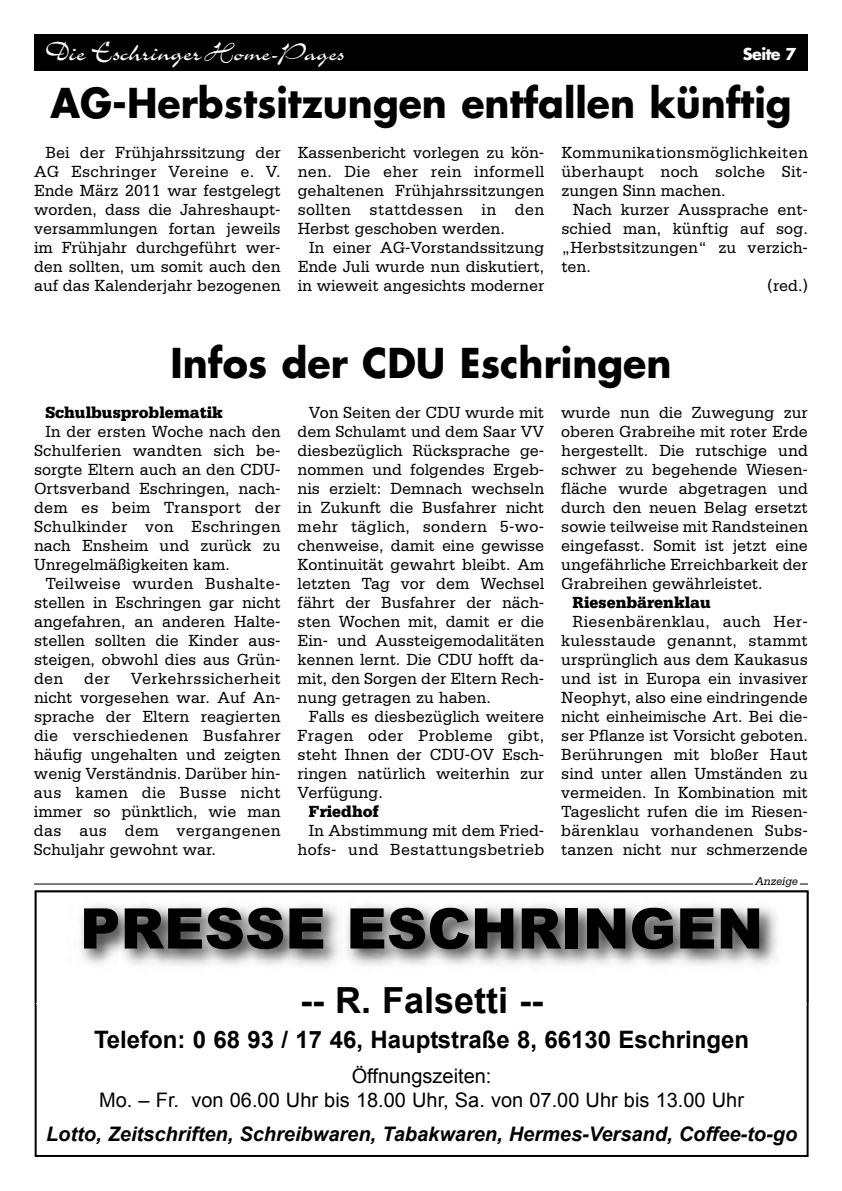
<style>
.page{position:relative;width:842px;height:1191px;background:#fff}
.page>*{position:absolute;margin:0;border:0;box-sizing:border-box;transform-origin:0 0}
.t1{font:900 56px "Arial";color:#000}
.t2{font:700 40px "Futura LT";color:#000;scale:.95 1}
.t3{font:700 36px "Arial";color:#000}
.t4{font:30px "Charme LT";letter-spacing:-.02em;color:#fff}
.t5{font:700 24px "Arial";color:#000}
.t6{font:italic 700 20px "Arial";color:#000}
.t7{font:20px/24px "Arial";color:#000;text-align:center}
.t8{font:17px/19px "Serifa LT";color:#000;text-align:justify;scale:.95 1}
.t9{font:17px/19px "Serifa LT";letter-spacing:.02em;color:#000;text-align:right;scale:.95 1}
.t10{font:900 17px "Serifa LT";color:#000;scale:.95 1}
.t11{font:700 16px "Futura LT";letter-spacing:-.035em;color:#fff}
.t12{font:italic 12px "Serifa LT";color:#000;scale:.95 1}
.s1{font-size:28px}
</style>
<div class="page">
<div style="left:34px;top:34px;width:774px;height:37px;background:#000"></div>
<hr style="left:34px;top:883px;width:774px;height:1px;background:#000">
<div style="left:753px;top:873px;width:46px;height:15px;background:#fff"></div>
<img style="left:36px;top:891px;width:772px;height:112px">
<h3 class="t4" style="left:45px;top:42px;width:301px">Die Eschringer<span class="s1">Home-Pages</span></h3>
<p class="t11" style="left:743px;top:47px;width:55px">Seite 7</p>
<h2 class="t2" style="left:50px;top:85px;width:781px">AG-Herbstsitzungen entfallen künftig</h2>
<p class="t8" style="left:34px;top:144px;width:261px;text-indent:11px">Bei der Frühjahrssitzung der AG Eschringer Vereine e. V.<br>Ende März 2011 war festgelegt worden, dass die Jahreshaupt&shy;versammlungen fortan jeweils im Frühjahr durchgeführt wer&shy;den sollten, um somit auch den auf das Kalenderjahr bezogenen</p>
<p class="t8" style="left:298px;top:144px;width:261px">Kassenbericht vorlegen zu kön&shy;nen. Die eher rein informell gehaltenen Frühjahrssitzungen sollten stattdessen in den Herbst geschoben werden.</p>
<p class="t8" style="left:298px;top:239px;width:261px;text-indent:11px">In einer AG-Vorstandssitzung Ende Juli wurde nun diskutiert, in wieweit angesichts moderner</p>
<p class="t8" style="left:561px;top:144px;width:261px">Kommunikationsmöglichkeiten überhaupt noch solche Sit&shy;zungen Sinn machen.</p>
<p class="t8" style="left:573px;top:201px;width:249px">Nach kurzer Aussprache ent-</p>
<p class="t8" style="left:561px;top:220px;width:261px">schied man, künftig auf sog.</p>
<p class="t8" style="left:561px;top:239px;width:261px">„Herbstsitzungen“ zu verzich-</p>
<p class="t8" style="left:561px;top:258px;width:33px">ten.</p>
<p class="t8" style="left:768px;top:277px;width:44px">(red.)</p>
<h2 class="t2" style="left:170px;top:344px;width:529px">Infos der CDU Eschringen</h2>
<p class="t10" style="left:45px;top:406px;width:188px">Schulbusproblematik</p>
<p class="t8" style="left:34px;top:423px;width:261px;text-indent:11px">In der ersten Woche nach den Schulferien wandten sich be&shy;sorgte Eltern auch an den CDU-Ortsverband Eschringen, nach&shy;dem es beim Transport der Schulkinder von Eschringen nach Ensheim und zurück zu Unregelmäßigkeiten kam.</p>
<p class="t8" style="left:34px;top:575px;width:261px;text-indent:11px">Teilweise wurden Bushalte&shy;stellen in Eschringen gar nicht angefahren, an anderen Halte&shy;stellen sollten die Kinder aus&shy;steigen, obwohl dies aus Grün&shy;den der Verkehrssicherheit nicht vorgesehen war. Auf An&shy;sprache der Eltern reagierten die verschiedenen Busfahrer häufig ungehalten und zeigten wenig Verständnis. Darüber hin&shy;aus kamen die Busse nicht immer so pünktlich, wie man das aus dem vergangenen Schuljahr gewohnt war.</p>
<p class="t8" style="left:298px;top:404px;width:261px;text-indent:11px">Von Seiten der CDU wurde mit dem Schulamt und dem Saar VV diesbezüglich Rücksprache ge&shy;nommen und folgendes Ergeb&shy;nis erzielt: Demnach wechseln in Zukunft die Busfahrer nicht mehr täglich, sondern 5-wo&shy;chenweise, damit eine gewisse Kontinuität gewahrt bleibt. Am letzten Tag vor dem Wechsel fährt der Busfahrer der näch&shy;sten Wochen mit, damit er die Ein- und Aussteigemodalitäten kennen lernt. Die CDU hofft da&shy;mit, den Sorgen der Eltern Rech&shy;nung getragen zu haben.</p>
<p class="t8" style="left:298px;top:708px;width:261px;text-indent:11px">Falls es diesbezüglich weitere Fragen oder Probleme gibt, steht Ihnen der CDU-OV Esch&shy;ringen natürlich weiterhin zur Verfügung.</p>
<p class="t10" style="left:309px;top:805px;width:75px">Friedhof</p>
<p class="t9" style="left:298px;top:822px;width:261px">In Abstimmung mit dem Fried&shy;hofs- und Bestattungsbetrieb</p>
<p class="t8" style="left:561px;top:404px;width:261px">wurde nun die Zuwegung zur oberen Grabreihe mit roter Erde hergestellt. Die rutschige und schwer zu begehende Wiesen&shy;fläche wurde abgetragen und durch den neuen Belag ersetzt sowie teilweise mit Randsteinen eingefasst. Somit ist jetzt eine ungefährliche Erreichbarkeit der Grabreihen gewährleistet.</p>
<p class="t10" style="left:573px;top:596px;width:147px">Riesenbärenklau</p>
<p class="t8" style="left:561px;top:613px;width:261px;text-indent:11px">Riesenbärenklau, auch Her&shy;kulesstaude genannt, stammt ursprünglich aus dem Kaukasus und ist in Europa ein invasiver Neophyt, also eine eindringende nicht einheimische Art. Bei die&shy;ser Pflanze ist Vorsicht geboten.<br>Berührungen mit bloßer Haut sind unter allen Umständen zu vermeiden. In Kombination mit Tageslicht rufen die im Riesen&shy;bärenklau vorhandenen Subs&shy;tanzen nicht nur schmerzende</p>
<p class="t12" style="left:755px;top:877px;width:47px">Anzeige</p>
<h1 class="t1" style="left:80px;top:887px;width:685px">PRESSE ESCHRINGEN</h1>
<h3 class="t3" style="left:300px;top:980px;width:244px">-- R. Falsetti --</h3>
<h3 class="t5" style="left:94px;top:1025px;width:657px">Telefon: 0 68 93 / 17 46, Hauptstraße 8, 66130 Eschringen</h3>
<p class="t7" style="left:99px;top:1064px;width:646px">Öffnungszeiten:<br>Mo. – Fr. von 06.00 Uhr bis 18.00 Uhr, Sa. von 07.00 Uhr bis 13.00 Uhr</p>
<p class="t6" style="left:46px;top:1123px;width:753px">Lotto, Zeitschriften, Schreibwaren, Tabakwaren, Hermes-Versand, Coffee-to-go</p>
</div>
